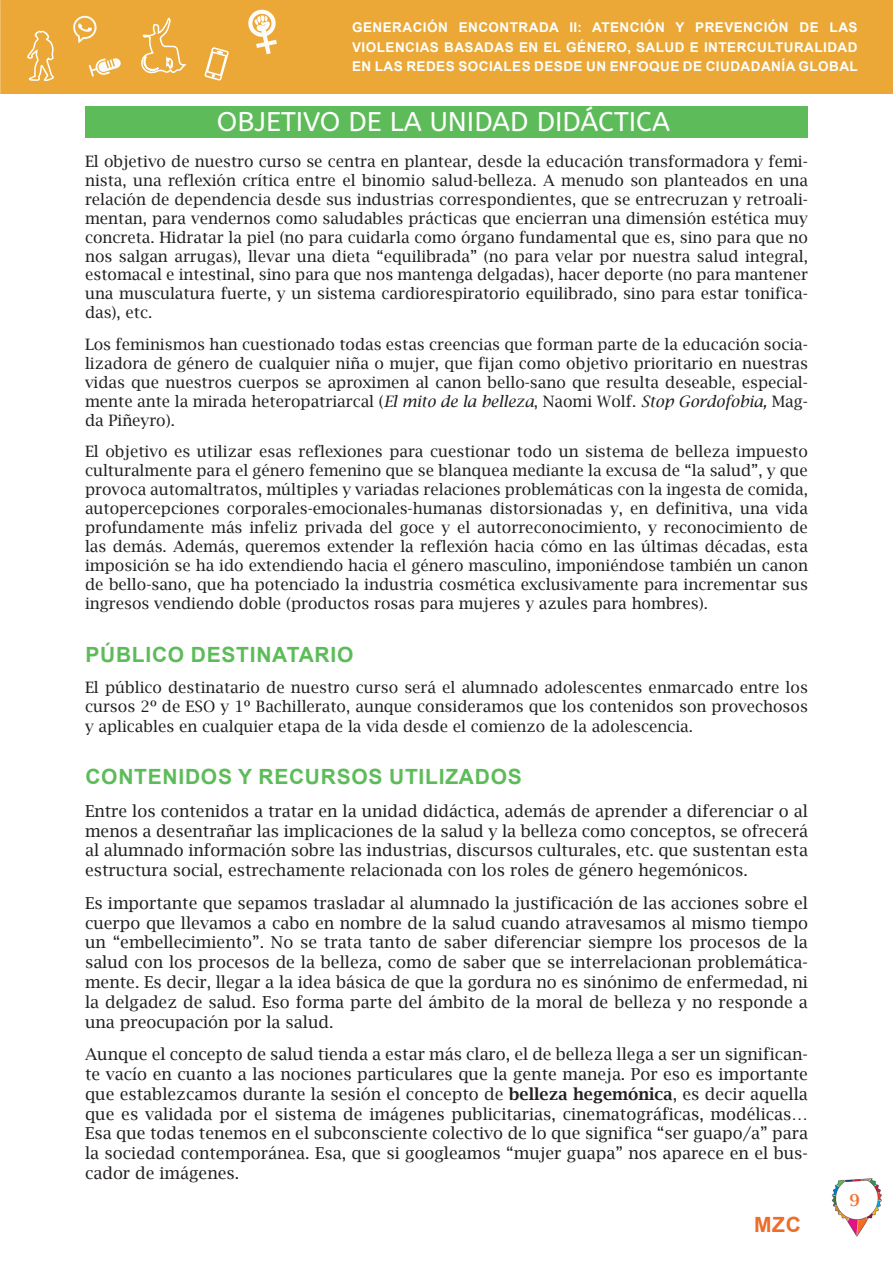
<style>
.page{position:relative;width:893px;height:1263px;background:#fff}
.page>*{position:absolute;margin:0;border:0;box-sizing:border-box;transform-origin:0 0}
.Título_1{font:27px "A Bee Zee";color:#fff}
.TITULO_4{font:700 21px "Arial";letter-spacing:.035em;color:#5dbc59}
.t1{font:700 21px "Arial";color:#ed6d2a}
.t2{font:16.5px/19.8px "Lucida Bright";color:#231f20;text-align:justify}
.t3{font:600 16.5px "Lucida Bright";color:#f37336}
.t4{font:15.75px/18.9px "Lucida Bright";color:#231f20;text-align:justify}
.t5{font:700 13.5px/19.5px "Arial";letter-spacing:.035em;color:#fdffff;text-align:justify}
.s1{font-style:italic}
.s2{font-weight:600}
</style>
<div class="page">
<div style="left:0;top:0;width:893px;height:94px;background:#eba837"></div>
<svg style="left:248px;top:9px;width:29px;height:45px"></svg>
<svg style="left:0;top:0;width:229px;height:94px"></svg>
<img style="left:831px;top:1178px;width:51px;height:59px">
<div style="left:85px;top:106px;width:723px;height:32px;background:#5dbc59"></div>
<p class="t5" style="left:352px;top:18px;width:507px">GENERACIÓN ENCONTRADA II: ATENCIÓN Y PREVENCIÓN DE LAS VIOLENCIAS BASADAS EN EL GÉNERO, SALUD E INTERCULTURALIDAD EN LAS REDES SOCIALES DESDE UN ENFOQUE DE CIUDADANÍA GLOBAL</p>
<p class="Título_1" style="left:217px;top:106px;width:455px">OBJETIVO DE LA UNIDAD DIDÁCTICA</p>
<p class="t4" style="left:85px;top:152px;width:724px">El objetivo de nuestro curso se centra en plantear, desde la educación transformadora y femi&shy;nista, una reflexión crítica entre el binomio salud-belleza. A menudo son planteados en una relación de dependencia desde sus industrias correspondientes, que se entrecruzan y retroali&shy;mentan, para vendernos como saludables prácticas que encierran una dimensión estética muy concreta. Hidratar la piel (no para cuidarla como órgano fundamental que es, sino para que no nos salgan arrugas), llevar una dieta “equilibrada” (no para velar por nuestra salud integral, estomacal e intestinal, sino para que nos mantenga delgadas), hacer deporte (no para mantener una musculatura fuerte, y un sistema cardiorespiratorio equilibrado, sino para estar tonifica&shy;das), etc.</p>
<p class="t4" style="left:85px;top:335px;width:724px">Los feminismos han cuestionado todas estas creencias que forman parte de la educación socia&shy;lizadora de género de cualquier niña o mujer, que fijan como objetivo prioritario en nuestras vidas que nuestros cuerpos se aproximen al canon bello-sano que resulta deseable, especial&shy;mente ante la mirada heteropatriarcal (<span class="s1">El mito de la belleza</span>, Naomi Wolf. <span class="s1">Stop Gordofobia,</span> Mag&shy;da Piñeyro).</p>
<p class="t4" style="left:85px;top:442px;width:724px">El objetivo es utilizar esas reflexiones para cuestionar todo un sistema de belleza impuesto culturalmente para el género femenino que se blanquea mediante la excusa de “la salud”, y que provoca automaltratos, múltiples y variadas relaciones problemáticas con la ingesta de comida, autopercepciones corporales-emocionales-humanas distorsionadas y, en definitiva, una vida profundamente más infeliz privada del goce y el autorreconocimiento, y reconocimiento de las demás. Además, queremos extender la reflexión hacia cómo en las últimas décadas, esta imposición se ha ido extendiendo hacia el género masculino, imponiéndose también un canon de bello-sano, que ha potenciado la industria cosmética exclusivamente para incrementar sus ingresos vendiendo doble (productos rosas para mujeres y azules para hombres).</p>
<p class="TITULO_4" style="left:85px;top:639px;width:269px">PÚBLICO DESTINATARIO</p>
<p class="t4" style="left:85px;top:678px;width:724px;line-height:19.4px">El público destinatario de nuestro curso será el alumnado adolescentes enmarcado entre los cursos 2º de ESO y 1º Bachillerato, aunque consideramos que los contenidos son provechosos y aplicables en cualquier etapa de la vida desde el comienzo de la adolescencia.</p>
<p class="TITULO_4" style="left:85px;top:762px;width:438px">CONTENIDOS Y RECURSOS UTILIZADOS</p>
<p class="t2" style="left:85px;top:801px;width:724px">Entre los contenidos a tratar en la unidad didáctica, además de aprender a diferenciar o al menos a desentrañar las implicaciones de la salud y la belleza como conceptos, se ofrecerá al alumnado información sobre las industrias, discursos culturales, etc. que sustentan esta estructura social, estrechamente relacionada con los roles de género hegemónicos.</p>
<p class="t2" style="left:85px;top:893px;width:724px">Es importante que sepamos trasladar al alumnado la justificación de las acciones sobre el cuerpo que llevamos a cabo en nombre de la salud cuando atravesamos al mismo tiempo un “embellecimiento”. No se trata tanto de saber diferenciar siempre los procesos de la salud con los procesos de la belleza, como de saber que se interrelacionan problemática&shy;mente. Es decir, llegar a la idea básica de que la gordura no es sinónimo de enfermedad, ni la delgadez de salud. Eso forma parte del ámbito de la moral de belleza y no responde a una preocupación por la salud.</p>
<p class="t2" style="left:85px;top:1044px;width:724px">Aunque el concepto de salud tienda a estar más claro, el de belleza llega a ser un significan&shy;te vacío en cuanto a las nociones particulares que la gente maneja. Por eso es importante que establezcamos durante la sesión el concepto de <span class="s2">belleza hegemónica</span>, es decir aquella que es validada por el sistema de imágenes publicitarias, cinematográficas, modélicas… Esa que todas tenemos en el subconsciente colectivo de lo que significa “ser guapo/a” para la sociedad contemporánea. Esa, que si googleamos “mujer guapa” nos aparece en el bus&shy;cador de imágenes.</p>
<h2 class="t1" style="left:754px;top:1209px;width:48px">MZC</h2>
<p class="t3" style="left:849px;top:1190px;width:12px">9</p>
</div>
